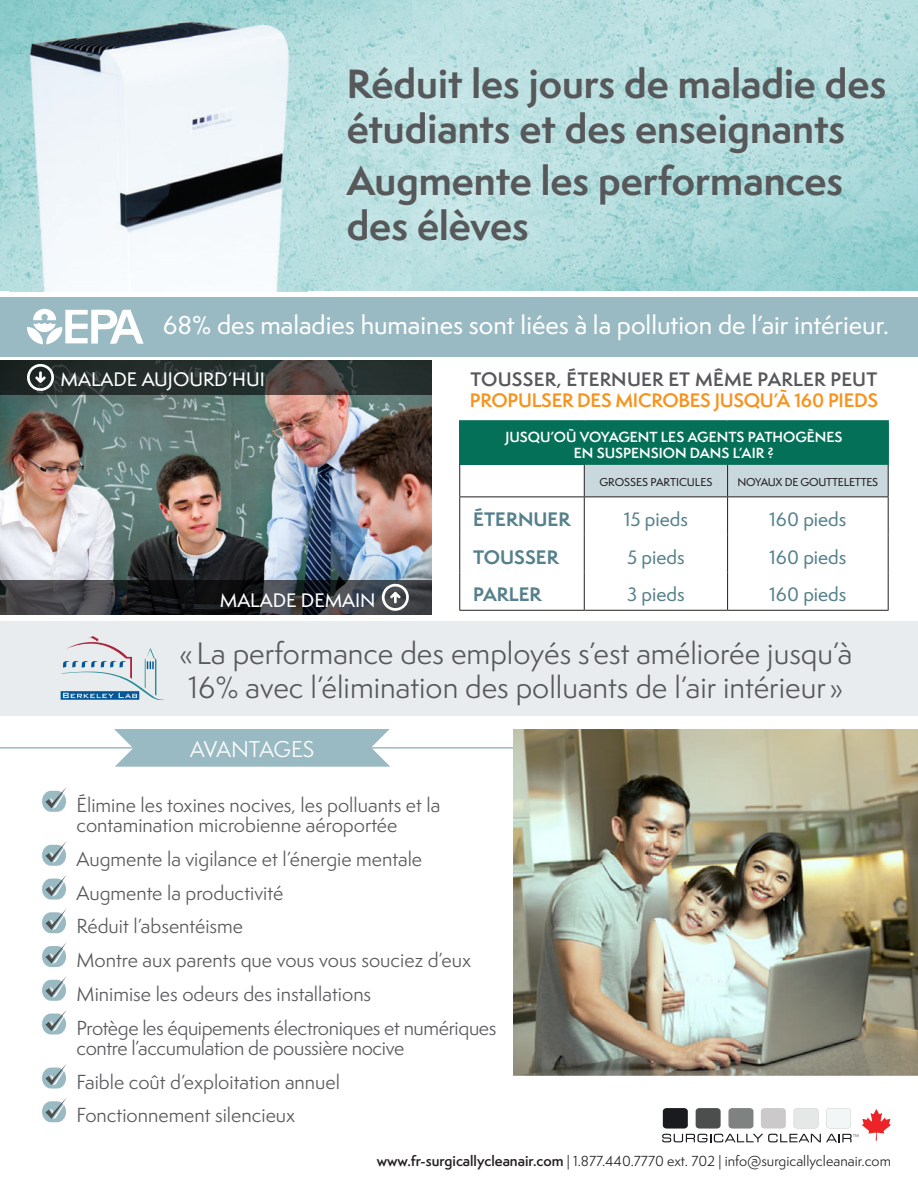
<style>
.page{position:relative;width:918px;height:1188px;background:#fff}
.page>*{position:absolute;margin:0;border:0;box-sizing:border-box;transform-origin:0 0}
.t1{font:700 37.5px/45px "Semplicita Pro";color:#57585a}
.t2{font:28.5px/34.2px "Semplicita Pro";color:#57585a;text-align:center}
.t3{font:500 24px "Semplicita Pro";color:#fff}
.t4{font:21px "Semplicita Pro";letter-spacing:-.01em;color:#fff}
.t5{font:18.75px/20.2px "Semplicita Pro";color:#57585a}
.t6{font:18.75px/20.2px "Semplicita Pro";letter-spacing:-.02em;color:#57585a}
.t7{font:500 18px "Semplicita Pro";color:#56818c}
.t8{font:600 18px "Semplicita Pro";letter-spacing:-.015em;color:#f7931d}
.t9{font:600 18px "Semplicita Pro";letter-spacing:.015em;color:#57585a}
.t10{font:500 18px "Semplicita Pro";color:#fff}
.t11{font:700 18px "Semplicita Pro";color:#56818c}
.t12{font:13.5px "Semplicita Pro";color:#231f20}
.t13{font:600 13.5px/16.2px "Semplicita Pro";color:#fff;text-align:center}
.t14{font:500 10.5px "Semplicita Pro";letter-spacing:-.02em;color:#231f20}
.t15{font:500 10.5px "Semplicita Pro";color:#231f20}
.s1{font-weight:600}
</style>
<div class="page">
<img style="left:0;top:0;width:918px;height:291px">
<img style="left:10px;top:8px;width:297px;height:283px">
<div style="left:0;top:621px;width:918px;height:94px;background:#e9ecee"></div>
<div style="left:0;top:297px;width:918px;height:59px;background:#99bac3"></div>
<img style="left:0;top:395px;width:432px;height:186px">
<img style="left:513px;top:729px;width:405px;height:347px">
<svg style="left:114px;top:729px;width:276px;height:38px;background:#a0bec7"></svg>
<svg style="left:42px;top:791px;width:24px;height:21px"></svg>
<svg style="left:45px;top:787px;width:22px;height:22px"></svg>
<svg style="left:42px;top:845px;width:24px;height:21px"></svg>
<svg style="left:45px;top:841px;width:22px;height:22px"></svg>
<svg style="left:42px;top:879px;width:24px;height:21px"></svg>
<svg style="left:45px;top:875px;width:22px;height:22px"></svg>
<div style="left:42px;top:912px;width:24px;height:21px;background:#99bac3;border-radius:9px"></div>
<svg style="left:45px;top:909px;width:21px;height:21px"></svg>
<svg style="left:42px;top:946px;width:24px;height:21px"></svg>
<svg style="left:45px;top:942px;width:22px;height:22px"></svg>
<svg style="left:42px;top:980px;width:24px;height:21px"></svg>
<svg style="left:45px;top:976px;width:22px;height:22px"></svg>
<svg style="left:42px;top:1014px;width:24px;height:21px"></svg>
<svg style="left:45px;top:1010px;width:22px;height:22px"></svg>
<svg style="left:42px;top:1068px;width:24px;height:21px"></svg>
<svg style="left:45px;top:1064px;width:22px;height:22px"></svg>
<div style="left:42px;top:1101px;width:24px;height:21px;background:#99bac3;border-radius:9px"></div>
<svg style="left:45px;top:1098px;width:21px;height:21px"></svg>
<svg style="left:61px;top:636px;width:104px;height:64px"></svg>
<svg style="left:0;top:581px;width:432px;height:34px;background:#2e3034"></svg>
<svg style="left:0;top:361px;width:432px;height:34px;background:#2d3230"></svg>
<svg style="left:27px;top:364px;width:27px;height:28px"></svg>
<svg style="left:382px;top:583px;width:27px;height:28px"></svg>
<svg style="left:27px;top:309px;width:117px;height:35px"></svg>
<svg style="left:662px;top:1108px;width:229px;height:34px"></svg>
<div style="left:460px;top:421px;width:428px;height:43px;background:#057058"></div>
<div style="left:585px;top:465px;width:303px;height:31px;background:#c9d8dd"></div>
<hr style="left:459px;top:420px;width:125px;height:2px;background:#057058">
<hr style="left:459px;top:422px;width:1px;height:42px;background:#057058">
<hr style="left:584px;top:420px;width:144px;height:2px;background:#057058">
<hr style="left:728px;top:420px;width:161px;height:2px;background:#057058">
<hr style="left:887px;top:422px;width:2px;height:42px;background:#057058">
<hr style="left:459px;top:464px;width:125px;height:1px;background:#057058">
<hr style="left:584px;top:464px;width:144px;height:1px;background:#057058">
<hr style="left:728px;top:464px;width:161px;height:1px;background:#057058">
<hr style="left:459px;top:465px;width:1px;height:31px;background:#231f20">
<hr style="left:584px;top:465px;width:1px;height:31px;background:#231f20">
<hr style="left:727px;top:465px;width:1px;height:31px;background:#231f20">
<hr style="left:888px;top:465px;width:1px;height:31px;background:#231f20">
<hr style="left:459px;top:497px;width:1px;height:38px;background:#231f20">
<hr style="left:584px;top:497px;width:1px;height:38px;background:#231f20">
<hr style="left:727px;top:497px;width:1px;height:38px;background:#231f20">
<hr style="left:888px;top:497px;width:1px;height:38px;background:#231f20">
<hr style="left:459px;top:535px;width:1px;height:37px;background:#231f20">
<hr style="left:584px;top:535px;width:1px;height:37px;background:#231f20">
<hr style="left:727px;top:535px;width:1px;height:37px;background:#231f20">
<hr style="left:888px;top:535px;width:1px;height:37px;background:#231f20">
<hr style="left:459px;top:572px;width:1px;height:38px;background:#231f20">
<hr style="left:584px;top:572px;width:1px;height:38px;background:#231f20">
<hr style="left:727px;top:572px;width:1px;height:38px;background:#231f20">
<hr style="left:888px;top:572px;width:1px;height:38px;background:#231f20">
<hr style="left:459px;top:610px;width:125px;height:1px;background:#231f20">
<hr style="left:584px;top:610px;width:144px;height:1px;background:#231f20">
<hr style="left:728px;top:610px;width:161px;height:1px;background:#231f20">
<hr style="left:459px;top:496px;width:125px;height:1px;background:#231f20">
<hr style="left:584px;top:496px;width:144px;height:1px;background:#231f20">
<hr style="left:728px;top:496px;width:161px;height:1px;background:#231f20">
<hr style="left:0;top:747px;width:134px;height:2px;background:#99bac3">
<hr style="left:370px;top:747px;width:143px;height:2px;background:#99bac3">
<p class="t1" style="left:347px;top:61px;width:541px">Réduit les jours de maladie des étudiants et des enseignants</p>
<p class="t1" style="left:347px;top:158px;width:498px">Augmente les performances des élèves</p>
<p class="t3" style="left:163px;top:308px;width:728px">68% des maladies humaines sont liées à la pollution de l’air intérieur.</p>
<p class="t9" style="left:471px;top:366px;width:408px">TOUSSER, ÉTERNUER ET MÊME PARLER PEUT</p>
<p class="t8" style="left:470px;top:388px;width:410px">PROPULSER DES MICROBES JUSQU’À 160 PIEDS</p>
<p class="t13" style="left:505px;top:429px;width:339px">JUSQU’OÙ VOYAGENT LES AGENTS PATHOGÈNES<br>EN SUSPENSION DANS L’AIR ?</p>
<p class="t15" style="left:599px;top:475px;width:115px">GROSSES PARTICULES</p>
<p class="t14" style="left:738px;top:475px;width:142px">NOYAUX DE GOUTTELETTES</p>
<p class="t11" style="left:473px;top:506px;width:99px">ÉTERNUER</p>
<p class="t7" style="left:624px;top:506px;width:66px">15 pieds</p>
<p class="t7" style="left:769px;top:506px;width:79px">160 pieds</p>
<p class="t11" style="left:473px;top:543px;width:87px">TOUSSER</p>
<p class="t7" style="left:627px;top:544px;width:59px">5 pieds</p>
<p class="t7" style="left:769px;top:544px;width:79px">160 pieds</p>
<p class="t11" style="left:473px;top:581px;width:70px">PARLER</p>
<p class="t7" style="left:627px;top:582px;width:59px">3 pieds</p>
<p class="t7" style="left:769px;top:582px;width:79px">160 pieds</p>
<p class="t10" style="left:61px;top:366px;width:206px">MALADE AUJOURD’HUI</p>
<p class="t10" style="left:220px;top:588px;width:157px">MALADE DEMAIN</p>
<p class="t2" style="left:179px;top:636px;width:675px">«La performance des employés s’est améliorée jusqu’à<br>16% avec l’élimination des polluants de l’air intérieur »</p>
<p class="t4" style="left:190px;top:734px;width:126px">AVANTAGES</p>
<p class="t5" style="left:77px;top:794px;width:365px">Élimine les toxines nocives, les polluants et la contamination microbienne aéroportée</p>
<p class="t5" style="left:77px;top:848px;width:347px">Augmente la vigilance et l’énergie mentale</p>
<p class="t5" style="left:77px;top:882px;width:208px">Augmente la productivité</p>
<p class="t5" style="left:77px;top:916px;width:168px">Réduit l’absentéisme</p>
<p class="t5" style="left:77px;top:950px;width:396px">Montre aux parents que vous vous souciez d’eux</p>
<p class="t5" style="left:77px;top:983px;width:296px">Minimise les odeurs des installations</p>
<p class="t6" style="left:77px;top:1017px;width:421px">Protège les équipements électroniques et numériques contre l’accumulation de poussière nocive</p>
<p class="t5" style="left:77px;top:1071px;width:265px">Faible coût d’exploitation annuel</p>
<p class="t5" style="left:77px;top:1105px;width:220px">Fonctionnement silencieux</p>
<p class="t12" style="left:377px;top:1152px;width:516px"><span class="s1">www.fr-surgicallycleanair.com</span> | 1.877.440.7770 ext. 702 | info@surgicallycleanair.com</p>
</div>
